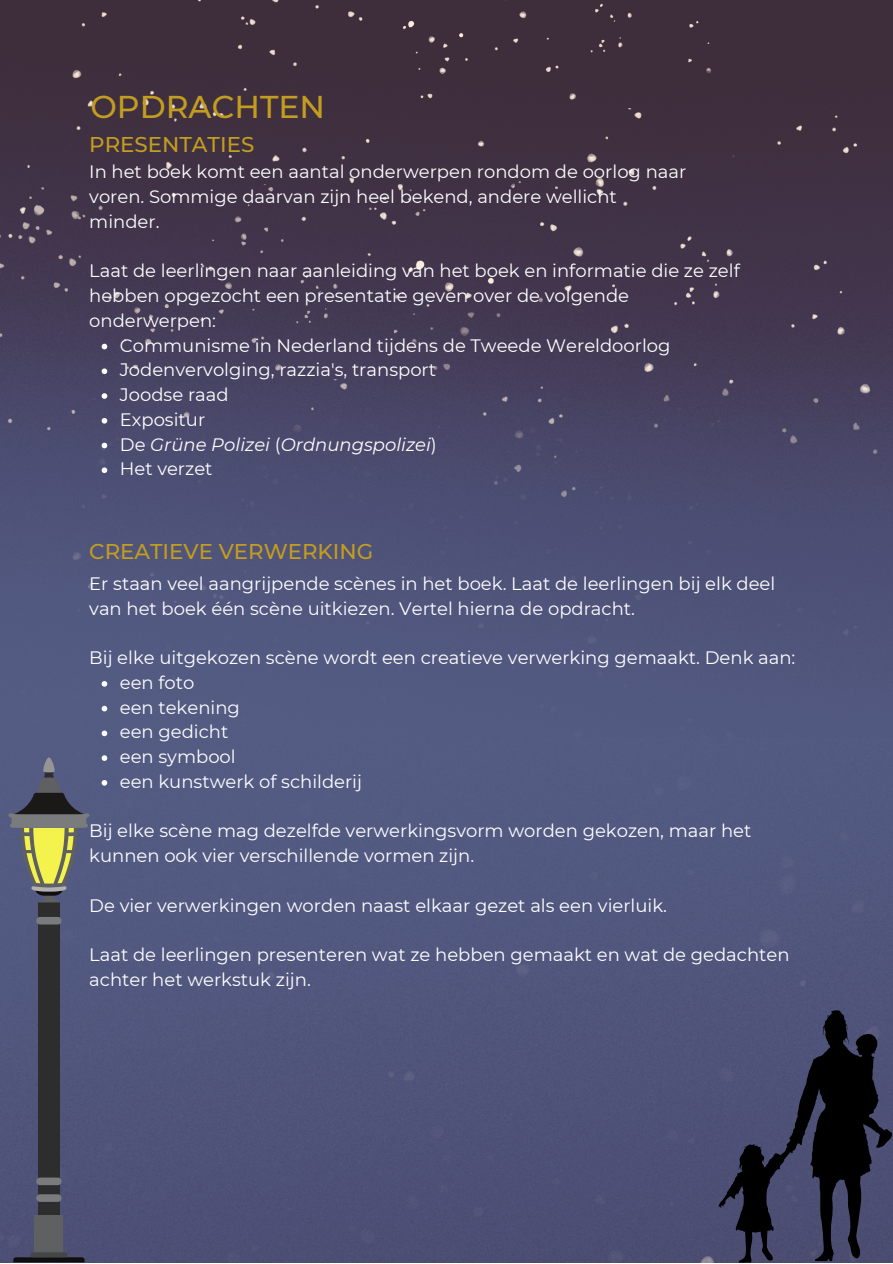
<style>
.page{position:relative;width:893px;height:1264px;background:#fff}
.page>*{position:absolute;margin:0;border:0;box-sizing:border-box;transform-origin:0 0}
.t1{font:500 31.5px "Montserrat";color:#c39d1f}
.t2{font:500 21.3px "Montserrat";color:#c39d1f}
.t3{font:18px/24.8px "Montserrat";color:#fff}
.s1{font-style:italic}
</style>
<div class="page">
<img style="left:0;top:737px;width:892px;height:525px">
<img style="left:0;top:0;width:892px;height:737px">
<div style="left:38px;top:902px;width:21px;height:312px;background:#2e2d2d"></div>
<div style="left:36px;top:916px;width:26px;height:8px;background:#7a7b7c;border-radius:4px"></div>
<svg style="left:9px;top:757px;width:80px;height:145px;background:#6d716c"></svg>
<svg style="left:13px;top:1257px;width:72px;height:5px"></svg>
<div style="left:35px;top:1214px;width:28px;height:38px;background:#5e6061"></div>
<div style="left:30px;top:1252px;width:38px;height:5px;background:#464648;border-radius:2px"></div>
<div style="left:36px;top:1194px;width:26px;height:7px;background:#7a7b7c;border-radius:4px"></div>
<div style="left:36px;top:1177px;width:26px;height:8px;background:#7a7b7c;border-radius:4px"></div>
<svg style="left:718px;top:1009px;width:174px;height:253px;background:#34364f"></svg>
<svg style="left:102px;top:344px;width:5px;height:5px"></svg>
<svg style="left:102px;top:368px;width:5px;height:6px"></svg>
<svg style="left:102px;top:393px;width:5px;height:6px"></svg>
<svg style="left:102px;top:418px;width:5px;height:5px"></svg>
<svg style="left:102px;top:442px;width:5px;height:6px"></svg>
<svg style="left:102px;top:467px;width:5px;height:6px"></svg>
<svg style="left:102px;top:681px;width:5px;height:5px"></svg>
<svg style="left:102px;top:705px;width:5px;height:6px"></svg>
<svg style="left:102px;top:730px;width:5px;height:6px"></svg>
<svg style="left:102px;top:755px;width:5px;height:6px"></svg>
<svg style="left:102px;top:780px;width:5px;height:5px"></svg>
<h1 class="t1" style="left:90px;top:87px;width:236px">OPDRACHTEN</h1>
<p class="t2" style="left:89px;top:131px;width:166px">PRESENTATIES</p>
<p class="t3" style="left:89px;top:160px;width:598px">In het boek komt een aantal onderwerpen rondom de oorlog naar voren. Sommige daarvan zijn heel bekend, andere wellicht minder.</p>
<p class="t3" style="left:89px;top:258px;width:652px">Laat de leerlingen naar aanleiding van het boek en informatie die ze zelf hebben opgezocht een presentatie geven over de volgende onderwerpen:</p>
<p class="t3" style="left:120px;top:333px;width:552px">Communisme in Nederland tijdens de Tweede Wereldoorlog<br>Jodenvervolging, razzia's, transport<br>Joodse raad<br>Expositur<br>De <span class="s1">Grüne Polizei</span> (<span class="s1">Ordnungspolizei</span>)<br>Het verzet</p>
<p class="t2" style="left:89px;top:538px;width:285px">CREATIEVE VERWERKING</p>
<p class="t3" style="left:89px;top:571px;width:687px">Er staan veel aangrijpende scènes in het boek. Laat de leerlingen bij elk deel van het boek één scène uitkiezen. Vertel hierna de opdracht.</p>
<p class="t3" style="left:89px;top:645px;width:707px">Bij elke uitgekozen scène wordt een creatieve verwerking gemaakt. Denk aan:</p>
<p class="t3" style="left:120px;top:670px;width:244px">een foto<br>een tekening<br>een gedicht<br>een symbool<br>een kunstwerk of schilderij</p>
<p class="t3" style="left:89px;top:818px;width:663px">Bij elke scène mag dezelfde verwerkingsvorm worden gekozen, maar het kunnen ook vier verschillende vormen zijn.</p>
<p class="t3" style="left:89px;top:892px;width:579px">De vier verwerkingen worden naast elkaar gezet als een vierluik.</p>
<p class="t3" style="left:89px;top:942px;width:701px">Laat de leerlingen presenteren wat ze hebben gemaakt en wat de gedachten achter het werkstuk zijn.</p>
</div>
